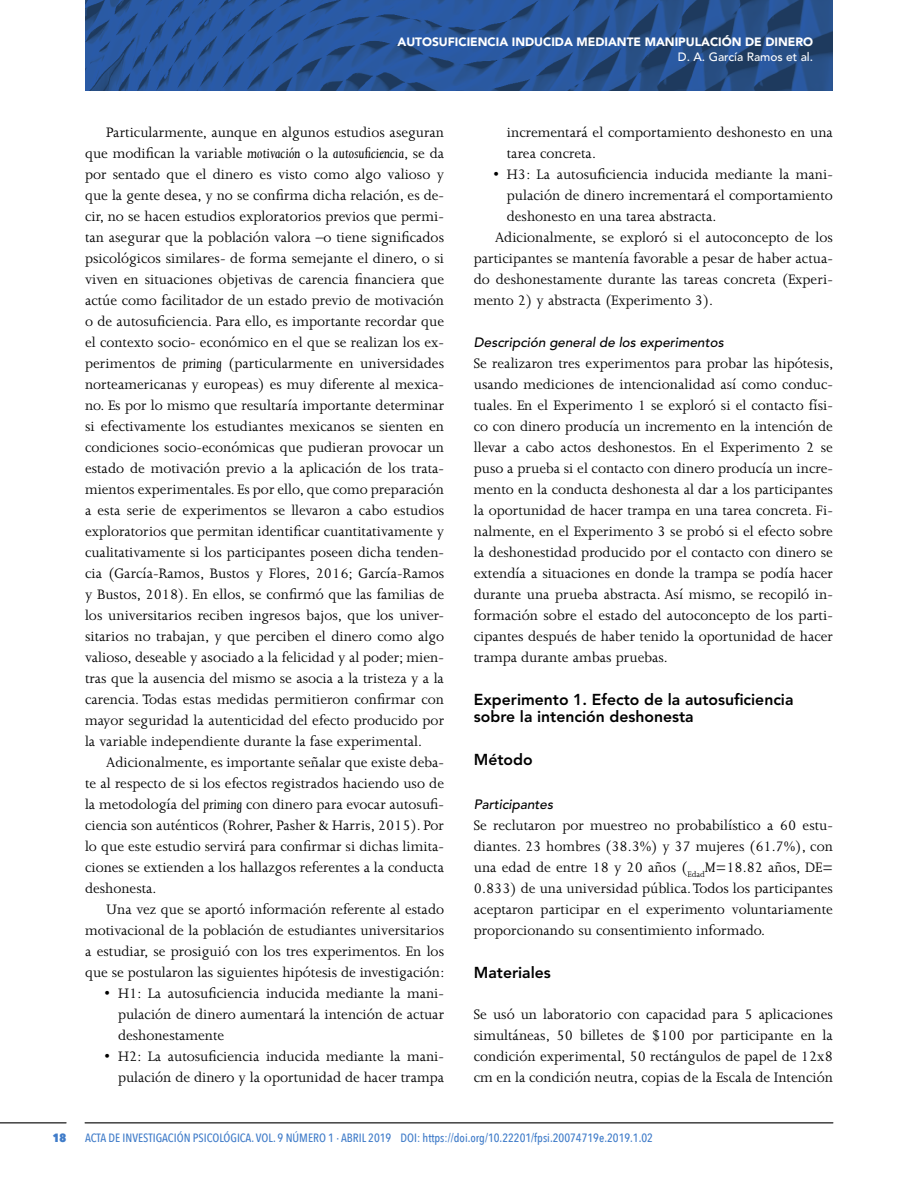
<style>
.page{position:relative;width:918px;height:1188px;background:#fff}
.page>*{position:absolute;margin:0;border:0;box-sizing:border-box;transform-origin:0 0}
.Texto_articulo_sangr{font:15.75px/21px "Joanna MT Std";color:#000;text-align:justify}
.Texto_articulo_1{font:15.75px/21px "Joanna MT Std";color:#000;text-align:justify}
.Subtitulos_1{font:800 15.75px/17.5px "Avenir LT Std";color:#000}
.Subtitulos_2{font:italic 500 13.5px "Avenir LT Std";color:#000}
.t1{font:500 12px "Avenir Next Condensed";color:#407cc9}
.t2{font:900 12px "Avenir LT Std";color:#fff}
.t3{font:500 12px "Avenir LT Std";color:#fff}
.t4{font:800 12px "Avenir Next Condensed";color:#407cc9}
.s1{font-style:italic}
</style>
<div class="page">
<img style="left:85px;top:0;width:748px;height:91px">
<hr style="left:85px;top:1122px;width:748px;height:1px;background:#000">
<hr style="left:0;top:1122px;width:66px;height:1px;background:#000">
<p class="t2" style="left:397px;top:35px;width:417px">AUTOSUFICIENCIA INDUCIDA MEDIANTE MANIPULACIÓN DE DINERO</p>
<p class="t3" style="left:678px;top:50px;width:137px">D. A. García Ramos et al.</p>
<p class="Texto_articulo_sangr" style="left:85px;top:122px;width:361px;text-indent:21px">Particularmente, aunque en algunos estudios aseguran que modifican la variable <span class="s1">motivación</span> o la <span class="s1">autosuficiencia</span>, se da por sentado que el dinero es visto como algo valioso y que la gente desea, y no se confirma dicha relación, es de&shy;cir, no se hacen estudios exploratorios previos que permi&shy;tan asegurar que la población valora –o tiene significados psicológicos similares- de forma semejante el dinero, o si viven en situaciones objetivas de carencia financiera que actúe como facilitador de un estado previo de motivación o de autosuficiencia. Para ello, es importante recordar que el contexto socio- económico en el que se realizan los ex&shy;perimentos de <span class="s1">priming</span> (particularmente en universidades norteamericanas y europeas) es muy diferente al mexica&shy;no. Es por lo mismo que resultaría importante determinar si efectivamente los estudiantes mexicanos se sienten en condiciones socio-económicas que pudieran provocar un estado de motivación previo a la aplicación de los trata&shy;mientos experimentales. Es por ello, que como preparación a esta serie de experimentos se llevaron a cabo estudios exploratorios que permitan identificar cuantitativamente y cualitativamente si los participantes poseen dicha tenden&shy;cia (García-Ramos, Bustos y Flores, 2016; García-Ramos y Bustos, 2018). En ellos, se confirmó que las familias de los universitarios reciben ingresos bajos, que los univer&shy;sitarios no trabajan, y que perciben el dinero como algo valioso, deseable y asociado a la felicidad y al poder; mien&shy;tras que la ausencia del mismo se asocia a la tristeza y a la carencia. Todas estas medidas permitieron confirmar con mayor seguridad la autenticidad del efecto producido por la variable independiente durante la fase experimental.</p>
<p class="Texto_articulo_sangr" style="left:85px;top:752px;width:361px;text-indent:21px">Adicionalmente, es importante señalar que existe deba&shy;te al respecto de si los efectos registrados haciendo uso de la metodología del <span class="s1">priming</span> con dinero para evocar autosufi&shy;ciencia son auténticos (Rohrer, Pasher &amp; Harris, 2015). Por lo que este estudio servirá para confirmar si dichas limita&shy;ciones se extienden a los hallazgos referentes a la conducta deshonesta.</p>
<p class="Texto_articulo_sangr" style="left:85px;top:899px;width:361px;text-indent:21px">Una vez que se aportó información referente al estado motivacional de la población de estudiantes universitarios a estudiar, se prosiguió con los tres experimentos. En los que se postularon las siguientes hipótesis de investigación:</p>
<p class="Texto_articulo_sangr" style="left:118px;top:983px;width:328px;text-indent:-14px">• H1: La autosuficiencia inducida mediante la mani&shy;pulación de dinero aumentará la intención de actuar deshonestamente</p>
<p class="Texto_articulo_sangr" style="left:105px;top:1046px;width:341px;text-align:right">• H2: La autosuficiencia inducida mediante la mani&shy;pulación de dinero y la oportunidad de hacer trampa</p>
<p class="Texto_articulo_sangr" style="left:507px;top:122px;width:328px">incrementará el comportamiento deshonesto en una tarea concreta.</p>
<p class="Texto_articulo_sangr" style="left:507px;top:164px;width:328px;text-indent:-14px">• H3: La autosuficiencia inducida mediante la mani&shy;pulación de dinero incrementará el comportamiento deshonesto en una tarea abstracta.</p>
<p class="Texto_articulo_sangr" style="left:474px;top:227px;width:361px;text-indent:21px">Adicionalmente, se exploró si el autoconcepto de los participantes se mantenía favorable a pesar de haber actua&shy;do deshonestamente durante las tareas concreta (Experi&shy;mento 2) y abstracta (Experimento 3).</p>
<p class="Subtitulos_2" style="left:474px;top:334px;width:251px">Descripción general de los experimentos</p>
<p class="Texto_articulo_1" style="left:474px;top:353px;width:361px">Se realizaron tres experimentos para probar las hipótesis, usando mediciones de intencionalidad así como conduc&shy;tuales. En el Experimento 1 se exploró si el contacto físi&shy;co con dinero producía un incremento en la intención de llevar a cabo actos deshonestos. En el Experimento 2 se puso a prueba si el contacto con dinero producía un incre&shy;mento en la conducta deshonesta al dar a los participantes la oportunidad de hacer trampa en una tarea concreta. Fi&shy;nalmente, en el Experimento 3 se probó si el efecto sobre la deshonestidad producido por el contacto con dinero se extendía a situaciones en donde la trampa se podía hacer durante una prueba abstracta. Así mismo, se recopiló in&shy;formación sobre el estado del autoconcepto de los parti&shy;cipantes después de haber tenido la oportunidad de hacer trampa durante ambas pruebas.</p>
<p class="Subtitulos_1" style="left:474px;top:691px;width:321px">Experimento 1. Efecto de la autosuficiencia sobre la intención deshonesta</p>
<p class="Subtitulos_1" style="left:474px;top:751px;width:60px">Método</p>
<p class="Subtitulos_2" style="left:474px;top:796px;width:81px">Participantes</p>
<p class="Texto_articulo_1" style="left:474px;top:815px;width:361px">Se reclutaron por muestreo no probabilístico a 60 estu&shy;diantes. 23 hombres (38.3%) y 37 mujeres (61.7%), con una edad de entre 18 y 20 años (<sub>Edad</sub><span class="s1">M</span>=18.82 años, DE= 0.833) de una universidad pública. Todos los participantes aceptaron participar en el experimento voluntariamente proporcionando su consentimiento informado.</p>
<p class="Subtitulos_1" style="left:474px;top:964px;width:79px">Materiales</p>
<p class="Texto_articulo_1" style="left:474px;top:1004px;width:361px">Se usó un laboratorio con capacidad para 5 aplicaciones simultáneas, 50 billetes de $100 por participante en la condición experimental, 50 rectángulos de papel de 12x8 cm en la condición neutra, copias de la Escala de Intención</p>
<p class="t4" style="left:53px;top:1130px;width:15px">18</p>
<p class="t1" style="left:85px;top:1130px;width:570px">ACTA DE INVESTIGACIÓN PSICOLÓGICA. VOL. 9 NÚMERO 1 · ABRIL 2019 DOI: https://doi.org/10.22201/fpsi.20074719e.2019.1.02</p>
</div>
